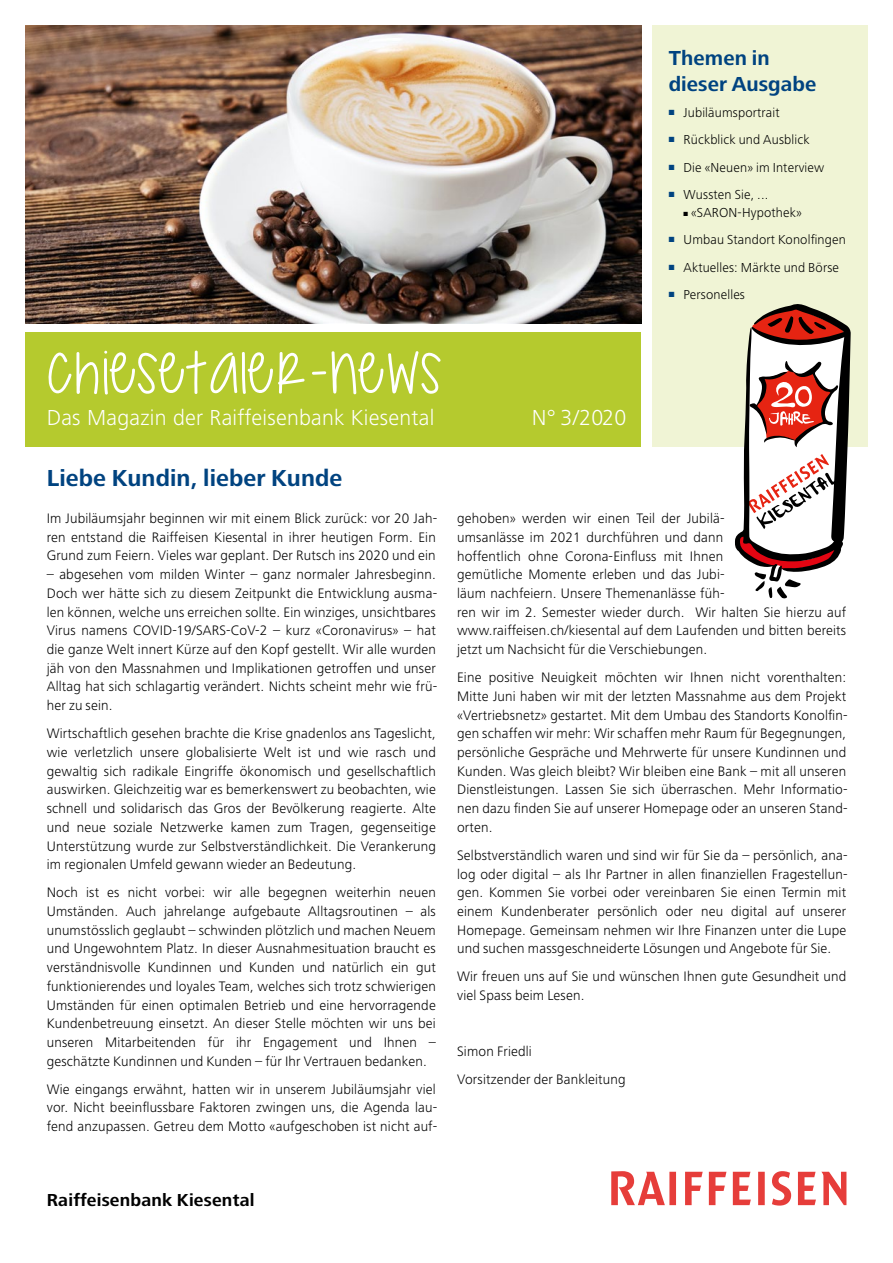
<style>
.page{position:relative;width:893px;height:1263px;background:#fff}
.page>*{position:absolute;margin:0;border:0;box-sizing:border-box;transform-origin:0 0}
.t1{font:81px "Sorry...Were Closed";letter-spacing:.01em;color:#fff}
.t2{font:700 24px "Frutiger Next LT";letter-spacing:.005em;color:#004380}
.t3{font:300 22.5px "Frutiger Next LT";letter-spacing:.01em;color:#fff}
.t4{font:700 21px/25.5px "Frutiger Next LT";letter-spacing:.005em;color:#004380}
.t5{font:700 18px "Frutiger Next LT";letter-spacing:.01em;color:#000}
.t6{font:300 14.25px/18.8px "Frutiger Next LT";letter-spacing:.01em;color:#000;text-align:justify}
.t7{font:300 13.5px "Frutiger Next LT";letter-spacing:.01em;color:#000}
.s1{color:#004380}
</style>
<div class="page">
<img style="left:26px;top:26px;width:615px;height:297px">
<div style="left:26px;top:332px;width:615px;height:114px;background:#b5ca2e"></div>
<svg style="left:611px;top:1171px;width:235px;height:34px"></svg>
<div style="left:652px;top:26px;width:215px;height:420px;background:#f0f4d5"></div>
<svg style="left:735px;top:304px;width:116px;height:294px"></svg>
<h3 class="t4" style="left:669px;top:45px;width:149px">Themen in dieser Ausgabe</h3>
<p class="t7" style="left:669px;top:105px;width:112px"><span class="s1">■</span> Jubiläumsportrait</p>
<p class="t7" style="left:669px;top:132px;width:142px"><sup>■</sup> Rückblick und Ausblick</p>
<p class="t7" style="left:669px;top:160px;width:157px"><sup>■</sup> Die «Neuen» im Interview</p>
<p class="t7" style="left:669px;top:187px;width:101px"><sup>■</sup> Wussten Sie, ...</p>
<p class="t7" style="left:684px;top:205px;width:120px">■ «SARON-Hypothek»</p>
<p class="t7" style="left:669px;top:233px;width:179px"><sup>■</sup> Umbau Standort Konolfingen</p>
<p class="t7" style="left:669px;top:260px;width:172px"><span class="s1">■</span> Aktuelles: Märkte und Börse</p>
<p class="t7" style="left:669px;top:287px;width:78px"><span class="s1">■</span> Personelles</p>
<h1 class="t1" style="left:47px;top:339px;width:397px">Chiesetaler-News</h1>
<h3 class="t3" style="left:47px;top:405px;width:389px">Das Magazin der Raiffeisenbank Kiesental</h3>
<h2 class="t2" style="left:47px;top:464px;width:297px">Liebe Kundin, lieber Kunde</h2>
<p class="t6" style="left:47px;top:509px;width:392px">Im Jubiläumsjahr beginnen wir mit einem Blick zurück: vor 20 Jah&shy;ren entstand die Raiffeisen Kiesental in ihrer heutigen Form. Ein Grund zum Feiern. Vieles war geplant. Der Rutsch ins 2020 und ein</p>
<p class="t6" style="left:47px;top:565px;width:392px">– abgesehen vom milden Winter – ganz normaler Jahresbeginn.<br>Doch wer hätte sich zu diesem Zeitpunkt die Entwicklung ausma&shy;len können, welche uns erreichen sollte. Ein winziges, unsichtbares Virus namens COVID-19/SARS-CoV-2 – kurz «Coronavirus» – hat die ganze Welt innert Kürze auf den Kopf gestellt. Wir alle wurden jäh von den Massnahmen und Implikationen getroffen und unser Alltag hat sich schlagartig verändert. Nichts scheint mehr wie frü&shy;her zu sein.</p>
<p class="t6" style="left:47px;top:724px;width:391px">Wirtschaftlich gesehen brachte die Krise gnadenlos ans Tageslicht, wie verletzlich unsere globalisierte Welt ist und wie rasch und gewaltig sich radikale Eingriffe ökonomisch und gesellschaftlich auswirken. Gleichzeitig war es bemerkenswert zu beobachten, wie schnell und solidarisch das Gros der Bevölkerung reagierte. Alte und neue soziale Netzwerke kamen zum Tragen, gegenseitige Unterstützung wurde zur Selbstverständlichkeit. Die Verankerung im regionalen Umfeld gewann wieder an Bedeutung.</p>
<p class="t6" style="left:47px;top:883px;width:391px">Noch ist es nicht vorbei: wir alle begegnen weiterhin neuen Umständen. Auch jahrelange aufgebaute Alltagsroutinen – als unumstösslich geglaubt – schwinden plötzlich und machen Neuem und Ungewohntem Platz. In dieser Ausnahmesituation braucht es verständnisvolle Kundinnen und Kunden und natürlich ein gut funktionierendes und loyales Team, welches sich trotz schwierigen Umständen für einen optimalen Betrieb und eine hervorragende Kundenbetreuung einsetzt. An dieser Stelle möchten wir uns bei unseren Mitarbeitenden für ihr Engagement und Ihnen – geschätzte Kundinnen und Kunden – für Ihr Vertrauen bedanken.</p>
<p class="t6" style="left:47px;top:1080px;width:392px">Wie eingangs erwähnt, hatten wir in unserem Jubiläumsjahr viel vor. Nicht beeinflussbare Faktoren zwingen uns, die Agenda lau&shy;fend anzupassen. Getreu dem Motto «aufgeschoben ist nicht auf-</p>
<h3 class="t3" style="left:532px;top:405px;width:96px">N° 3/2020</h3>
<p class="t6" style="left:457px;top:509px;width:391px;text-align:left">gehoben» werden wir einen Teil der Jubilä-<br>umsanlässe im 2021 durchführen und dann<br>hoffentlich ohne Corona-Einfluss mit Ihnen<br>gemütliche Momente erleben und das Jubi-<br>läum nachfeiern. Unsere Themenanlässe füh-<br>ren wir im 2. Semester wieder durch. Wir halten Sie hierzu auf www.raiffeisen.ch/kiesental auf dem Laufenden und bitten bereits jetzt um Nachsicht für die Verschiebungen.</p>
<p class="t6" style="left:457px;top:668px;width:392px">Eine positive Neuigkeit möchten wir Ihnen nicht vorenthalten:<br>Mitte Juni haben wir mit der letzten Massnahme aus dem Projekt «Vertriebsnetz» gestartet. Mit dem Umbau des Standorts Konolfin&shy;gen schaffen wir mehr: Wir schaffen mehr Raum für Begegnungen, persönliche Gespräche und Mehrwerte für unsere Kundinnen und Kunden. Was gleich bleibt? Wir bleiben eine Bank – mit all unseren Dienstleistungen. Lassen Sie sich überraschen. Mehr Informatio&shy;nen dazu finden Sie auf unserer Homepage oder an unseren Stand&shy;orten.</p>
<p class="t6" style="left:457px;top:846px;width:392px">Selbstverständlich waren und sind wir für Sie da – persönlich, ana&shy;log oder digital – als Ihr Partner in allen finanziellen Fragestellun&shy;gen. Kommen Sie vorbei oder vereinbaren Sie einen Termin mit einem Kundenberater persönlich oder neu digital auf unserer Homepage. Gemeinsam nehmen wir Ihre Finanzen unter die Lupe und suchen massgeschneiderte Lösungen und Angebote für Sie.</p>
<p class="t6" style="left:457px;top:967px;width:391px">Wir freuen uns auf Sie und wünschen Ihnen gute Gesundheit und viel Spass beim Lesen.</p>
<p class="t6" style="left:457px;top:1037px;width:170px;line-height:28px">Simon Friedli<br>Vorsitzender der Bankleitung</p>
<p class="t5" style="left:47px;top:1190px;width:209px">Raiffeisenbank Kiesental</p>
</div>
